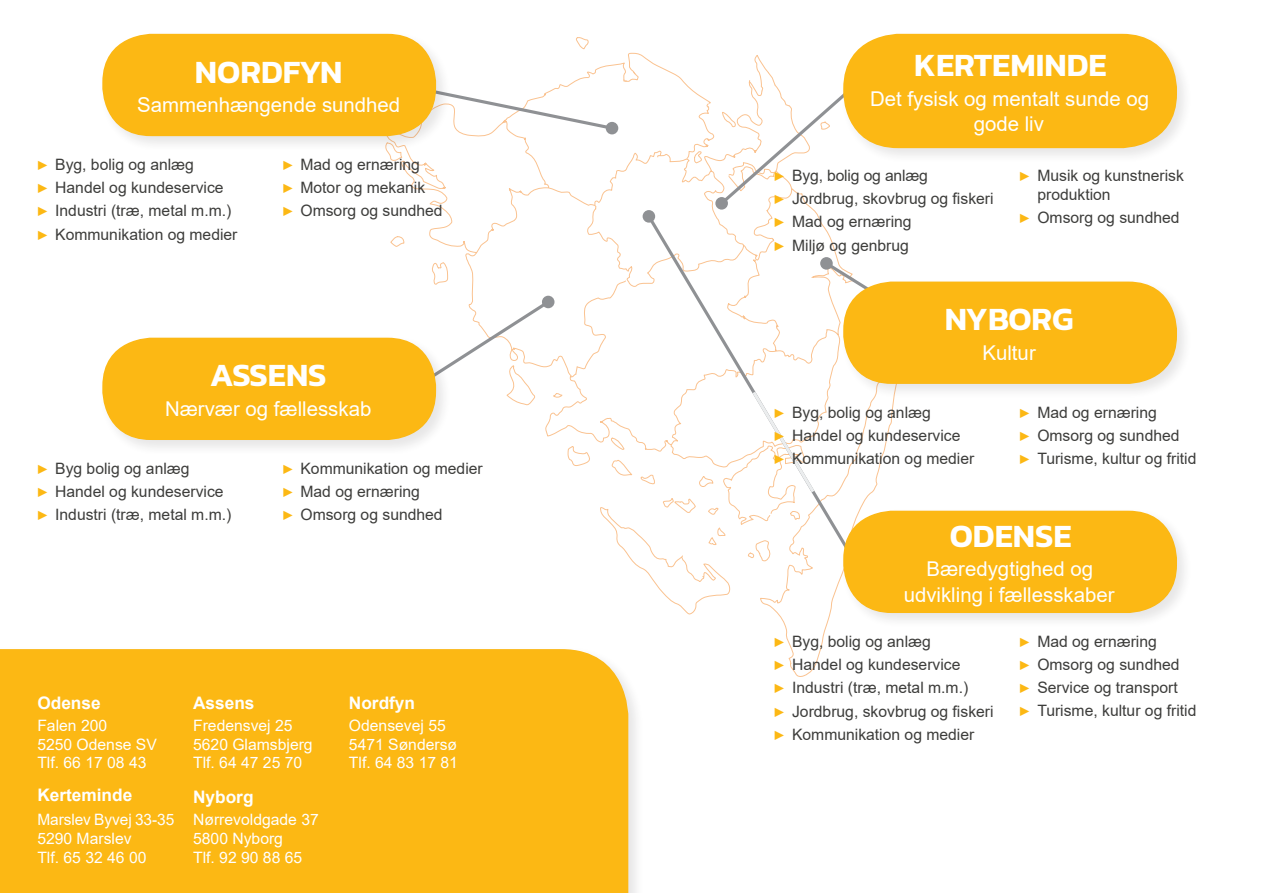
<style>
.page{position:relative;width:1276px;height:893px;background:#fff}
.page>*{position:absolute;margin:0;border:0;box-sizing:border-box;transform-origin:0 0}
.t1{font:600 32.85px "Kanit";color:#fff}
.t2{font:20.47px/25.2px "Arial";color:#fff;text-align:center}
.t3{font:700 17.32px "Arial";color:#fff}
.t4{font:15.75px/23.2px "Arial";color:#3d3d3b}
.t5{font:15.75px/18.9px "Arial";color:#fff}
.s1{font-family:"Kanit";color:#fcb814}
</style>
<div class="page">
<svg style="left:387px;top:37px;width:507px;height:640px"></svg>
<svg style="left:587px;top:38px;width:243px;height:149px"></svg>
<svg style="left:706px;top:103px;width:3px;height:5px"></svg>
<svg style="left:623px;top:54px;width:13px;height:28px"></svg>
<svg style="left:545px;top:187px;width:309px;height:281px"></svg>
<svg style="left:452px;top:86px;width:164px;height:46px"></svg>
<div style="left:606px;top:122px;width:12px;height:12px;background:#8f9194;border-radius:50%"></div>
<svg style="left:415px;top:298px;width:137px;height:91px"></svg>
<div style="left:542px;top:296px;width:12px;height:12px;background:#8f9194;border-radius:50%"></div>
<svg style="left:717px;top:71px;width:139px;height:137px"></svg>
<div style="left:715px;top:197px;width:13px;height:13px;background:#8f9194;border-radius:50%"></div>
<svg style="left:644px;top:212px;width:209px;height:343px"></svg>
<div style="left:642px;top:210px;width:13px;height:13px;background:#8f9194;border-radius:50%"></div>
<svg style="left:822px;top:259px;width:58px;height:39px"></svg>
<div style="left:820px;top:257px;width:12px;height:13px;background:#8f9194;border-radius:50%"></div>
<div style="left:0;top:646px;width:644px;height:247px;background:#231f20;opacity:.11"></div>
<div style="left:0;top:649px;width:628px;height:244px;background:#fcb814"></div>
<div style="left:840px;top:31px;width:352px;height:133px;background:#231f20;opacity:.11"></div>
<div style="left:843px;top:34px;width:334px;height:114px;background:#fcb814;border-radius:55px"></div>
<div style="left:99px;top:31px;width:353px;height:121px;background:#231f20;opacity:.11"></div>
<div style="left:102px;top:34px;width:334px;height:102px;background:#fcb814;border-radius:49px"></div>
<div style="left:99px;top:335px;width:353px;height:121px;background:#231f20;opacity:.11"></div>
<div style="left:102px;top:338px;width:334px;height:102px;background:#fcb814;border-radius:49px"></div>
<div style="left:840px;top:508px;width:353px;height:121px;background:#231f20;opacity:.11"></div>
<div style="left:843px;top:511px;width:334px;height:102px;background:#fcb814;border-radius:49px"></div>
<div style="left:840px;top:278px;width:353px;height:122px;background:#231f20;opacity:.11"></div>
<div style="left:843px;top:282px;width:334px;height:102px;background:#fcb814;border-radius:49px"></div>
<svg style="left:749px;top:388px;width:68px;height:108px"></svg>
<h1 class="t1" style="left:195px;top:46px;width:149px">NORDFYN</h1>
<h2 class="t2" style="left:137px;top:92px;width:265px">Sammenhængende sundhed</h2>
<p class="t4" style="left:37px;top:152px;width:202px"><span class="s1">▶</span> Byg, bolig og anlæg<br><span class="s1">▶</span> Handel og kundeservice <span class="s1">▶</span> Industri (træ, metal m.m.) <span class="s1">▶</span> Kommunikation og medier</p>
<p class="t4" style="left:283px;top:152px;width:161px"><span class="s1">▶</span> Mad og ernæring<br><span class="s1">▶</span> Motor og mekanik<br><span class="s1">▶</span> Omsorg og sundhed</p>
<h1 class="t1" style="left:210px;top:350px;width:118px">ASSENS</h1>
<h2 class="t2" style="left:165px;top:396px;width:208px">Nærvær og fællesskab</h2>
<p class="t4" style="left:37px;top:456px;width:195px"><span class="s1">▶</span> Byg bolig og anlæg<br><span class="s1">▶</span> Handel og kundeservice <span class="s1">▶</span> Industri (træ, metal m.m.)</p>
<p class="t4" style="left:283px;top:456px;width:202px"><span class="s1">▶</span> Kommunikation og medier <span class="s1">▶</span> Mad og ernæring<br><span class="s1">▶</span> Omsorg og sundhed</p>
<p class="t3" style="left:37px;top:690px;width:65px">Odense</p>
<p class="t5" style="left:37px;top:716px;width:121px">Falen 200<br>5250 Odense SV<br>Tlf. 66 17 08 43</p>
<p class="t3" style="left:37px;top:783px;width:96px">Kerteminde</p>
<p class="t5" style="left:37px;top:810px;width:138px">Marslev Byvej 33-35<br>5290 Marslev<br>Tlf. 65 32 46 00</p>
<p class="t3" style="left:193px;top:690px;width:63px">Assens</p>
<p class="t5" style="left:193px;top:716px;width:121px">Fredensvej 25<br>5620 Glamsbjerg<br>Tlf. 64 47 25 70</p>
<p class="t3" style="left:193px;top:785px;width:62px">Nyborg</p>
<p class="t5" style="left:193px;top:810px;width:127px">Nørrevoldgade 37<br>5800 Nyborg<br>Tlf. 92 90 88 65</p>
<p class="t3" style="left:349px;top:690px;width:68px">Nordfyn</p>
<p class="t5" style="left:349px;top:716px;width:111px">Odensevej 55<br>5471 Søndersø<br>Tlf. 64 83 17 81</p>
<h1 class="t1" style="left:914px;top:40px;width:194px">KERTEMINDE</h1>
<h2 class="t2" style="left:870px;top:86px;width:280px">Det fysisk og mentalt sunde og gode liv</h2>
<p class="t4" style="left:774px;top:164px;width:221px"><span class="s1">▶</span> Byg, bolig og anlæg<br><span class="s1">▶</span> Jordbrug, skovbrug og fiskeri <span class="s1">▶</span> Mad og ernæring<br><span class="s1">▶</span> Miljø og genbrug</p>
<p class="t4" style="left:1037px;top:166px;width:148px;line-height:18.9px;text-indent:-18px"><span class="s1">▶</span> Musik og kunstnerisk produktion</p>
<p class="t4" style="left:1019px;top:206px;width:161px"><span class="s1">▶</span> Omsorg og sundhed</p>
<h1 class="t1" style="left:944px;top:294px;width:130px">NYBORG</h1>
<h2 class="t2" style="left:982px;top:340px;width:55px">Kultur</h2>
<p class="t4" style="left:774px;top:400px;width:202px"><span class="s1">▶</span> Byg, bolig og anlæg<br><span class="s1">▶</span> Handel og kundeservice <span class="s1">▶</span> Kommunikation og medier</p>
<p class="t4" style="left:1019px;top:400px;width:178px"><span class="s1">▶</span> Mad og ernæring<br><span class="s1">▶</span> Omsorg og sundhed<br><span class="s1">▶</span> Turisme, kultur og fritid</p>
<h1 class="t1" style="left:949px;top:511px;width:124px">ODENSE</h1>
<h2 class="t2" style="left:903px;top:556px;width:212px">Bæredygtighed og udvikling i fællesskaber</h2>
<p class="t4" style="left:774px;top:629px;width:221px"><span class="s1">▶</span> Byg, bolig og anlæg<br><span class="s1">▶</span> Handel og kundeservice<br><span class="s1">▶</span> Industri (træ, metal m.m.)<br><span class="s1">▶</span> Jordbrug, skovbrug og fiskeri <span class="s1">▶</span> Kommunikation og medier</p>
<p class="t4" style="left:1019px;top:629px;width:178px"><span class="s1">▶</span> Mad og ernæring<br><span class="s1">▶</span> Omsorg og sundhed<br><span class="s1">▶</span> Service og transport<br><span class="s1">▶</span> Turisme, kultur og fritid</p>
</div>
